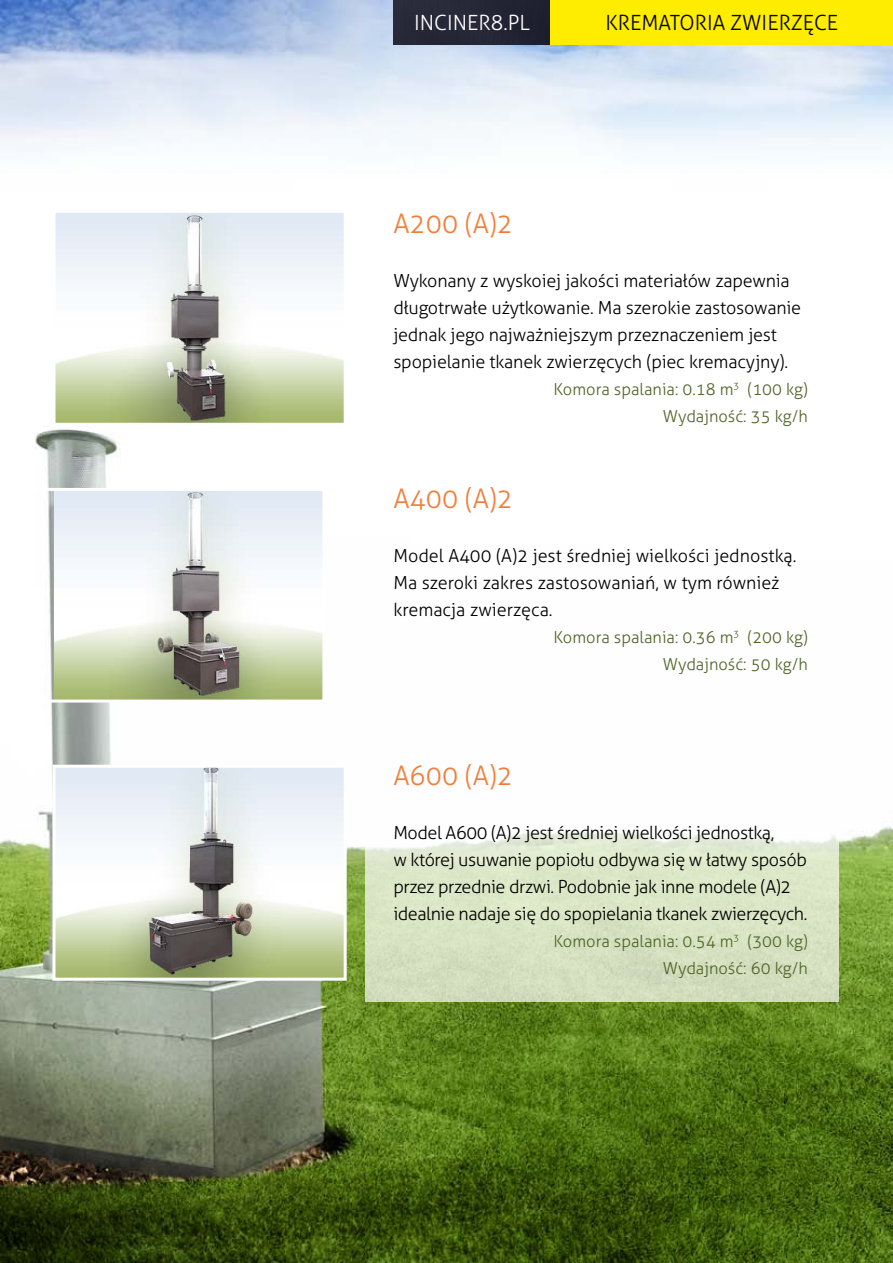
<style>
.page{position:relative;width:893px;height:1263px;background:#fff}
.page>*{position:absolute;margin:0;border:0;box-sizing:border-box;transform-origin:0 0}
.t1{font:300 27px "Aller";color:#f07f3c}
.t2{font:300 21px "Aller";color:#000}
.t3{font:300 21px "Aller";color:#fff}
.t4{font:300 18px/27px "Aller";letter-spacing:-.01em;color:#000}
.t5{font:300 16.5px/27px "Aller";color:#4f6527;text-align:right}
</style>
<div class="page">
<img style="left:0;top:0;width:893px;height:1263px">
<div style="left:393px;top:0;width:158px;height:45px;background:#252636"></div>
<svg style="left:366px;top:766px;width:473px;height:236px"></svg>
<div style="left:551px;top:0;width:342px;height:45px;background:#ffed00"></div>
<img style="left:56px;top:214px;width:287px;height:208px">
<div style="left:52px;top:210px;width:295px;height:216px;border:3px solid #fff"></div>
<img style="left:56px;top:769px;width:287px;height:208px">
<div style="left:52px;top:765px;width:295px;height:216px;border:3px solid #fff"></div>
<img style="left:54px;top:492px;width:267px;height:206px">
<div style="left:31px;top:488px;width:294px;height:214px;border:3px solid #fff"></div>
<p class="t3" style="left:414px;top:10px;width:105px">INCINER8.PL</p>
<p class="t2" style="left:605px;top:10px;width:39px">KREMATO</p>
<p class="t2" style="left:695px;top:10px;width:132px">RIA ZWIERZĘCE</p>
<h1 class="t1" style="left:393px;top:207px;width:121px">A200 (A)2</h1>
<p class="t4" style="left:393px;top:267px;width:409px">Wykonany z wyskoiej jakości materiałów zapewnia długotrwałe użytkowanie. M a szerokie zastosowanie jednak jego najważniejszym przeznaczeniem jest spopielanie tkanek zwierzęcych (piec kremacyjny).</p>
<p class="t5" style="left:553px;top:375px;width:256px">Komora spalania: 0.18 m<sup>3</sup> (100 kg)<br>Wydajność: 35 kg/h</p>
<h1 class="t1" style="left:393px;top:482px;width:121px">A400 (A)2</h1>
<p class="t4" style="left:393px;top:542px;width:405px">M odel A400 (A)2 jest średniej wielkości jednostką.<br>M a szeroki zakres zastosowaniań, w tym również kremacja zwierzęca.</p>
<p class="t5" style="left:553px;top:623px;width:256px">Komora spalania: 0.36 m<sup>3</sup> (200 kg)<br>Wydajność: 50 kg/h</p>
<h1 class="t1" style="left:393px;top:759px;width:121px">A600 (A)2</h1>
<p class="t4" style="left:393px;top:819px;width:416px">M odel A600 (A)2 jest średniej wielkości jednostką,<br>w której usuwanie popiołu odbywa się w łatwy sposób przez przednie drzwi. Podobnie jak inne modele (A)2 idealnie nadaje się do spopielania tkanek zwierzęcych.</p>
<p class="t5" style="left:553px;top:927px;width:256px">Komora spalania: 0.54 m<sup>3</sup> (300 kg)<br>Wydajność: 60 kg/h</p>
</div>
